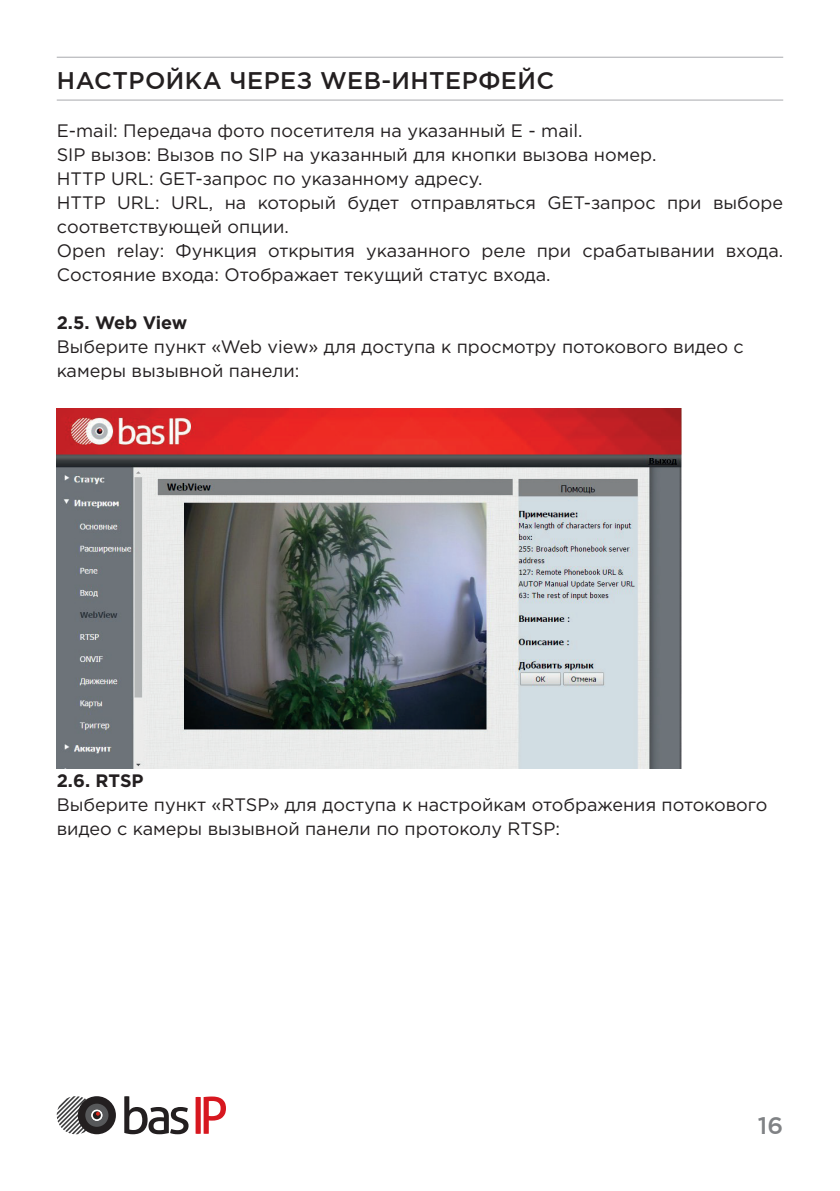
<style>
.page{position:relative;width:840px;height:1191px;background:#fff}
.page>*{position:absolute;margin:0;border:0;box-sizing:border-box;transform-origin:0 0}
.t1{font:500 24px "Gotham Pro";letter-spacing:.02em;color:#231f20}
.t2{font:500 24px "Gotham Pro";color:#808285}
.t3{font:18px/24px "Gotham Pro";color:#231f20}
.t4{font:700 18px "Gotham Pro";letter-spacing:-.01em;color:#231f20}
</style>
<div class="page">
<hr style="left:57px;top:100px;width:725px;height:1px;background:#a8a9ad">
<hr style="left:57px;top:57px;width:725px;height:1px;background:#a8a9ad">
<img style="left:57px;top:408px;width:624px;height:360px">
<svg style="left:124px;top:1096px;width:64px;height:38px"></svg>
<svg style="left:195px;top:1096px;width:31px;height:37px"></svg>
<svg style="left:57px;top:1096px;width:59px;height:38px"></svg>
<h1 class="t1" style="left:57px;top:67px;width:498px">НАСТРОЙКА ЧЕРЕЗ WEB-ИНТЕРФЕЙС</h1>
<p class="t3" style="left:57px;top:118px;width:727px">E-mail: Передача фото посетителя на указанный E - mail.<br>SIP вызов: Вызов по SIP на указанный для кнопки вызова номер.<br>HTTP URL: GET-запрос по указанному адресу.<br>HTTP URL: URL, на который будет отправляться GET-запрос при выборе соответствующей опции.<br>Open relay: Функция открытия указанного реле при срабатывании входа.<br>Состояние входа: Отображает текущий статус входа.</p>
<p class="t4" style="left:57px;top:312px;width:132px">2.5. Web View</p>
<p class="t3" style="left:57px;top:334px;width:688px">Выберите пункт «Web view» для доступа к просмотру потокового видео с камеры вызывной панели:</p>
<p class="t4" style="left:57px;top:770px;width:88px">2.6. RTSP</p>
<p class="t3" style="left:57px;top:792px;width:711px">Выберите пункт «RTSP» для доступа к настройкам отображения потокового видео с камеры вызывной панели по протоколу RTSP:</p>
<h1 class="t2" style="left:757px;top:1112px;width:27px">16</h1>
</div>
